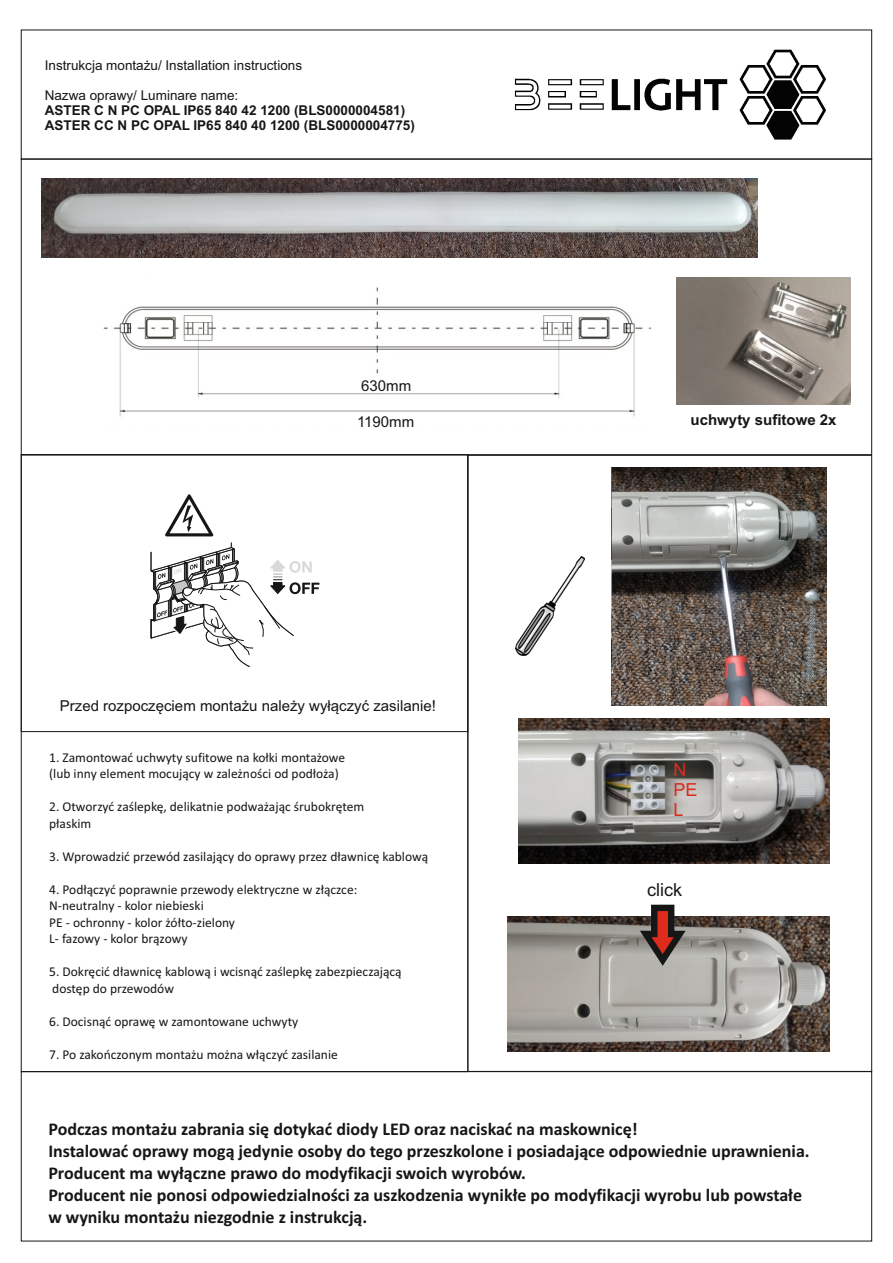
<style>
.page{position:relative;width:893px;height:1263px;background:#fff}
.page>*{position:absolute;margin:0;border:0;box-sizing:border-box;transform-origin:0 0}
.t1{font:700 18px/21.9px "Calibri";color:#151616}
.t2{font:18px "Arial";color:#151616}
.t3{font:18px/20.1px "Arial";color:#dd2b1c}
.t4{font:15px "Arial";color:#151616}
.t5{font:700 15px "Arial";color:#151616}
.t6{font:13.5px/16.5px "Calibri";color:#151616}
.t7{font:700 13.5px/15.1px "Arial";color:#151616}
.t8{font:13.5px "Arial";color:#151616}
</style>
<div class="page">
<img style="left:676px;top:278px;width:174px;height:126px">
<img style="left:103px;top:287px;width:548px;height:130px">
<img style="left:42px;top:179px;width:715px;height:79px">
<img style="left:612px;top:468px;width:214px;height:237px">
<img style="left:518px;top:718px;width:311px;height:146px">
<img style="left:507px;top:916px;width:323px;height:136px">
<svg style="left:634px;top:904px;width:57px;height:68px;background:#8b7470"></svg>
<img style="left:441px;top:29px;width:432px;height:162px">
<div style="left:21px;top:1071px;width:851px;height:170px;border:1px solid #151616"></div>
<svg style="left:165px;top:494px;width:49px;height:42px"></svg>
<svg style="left:150px;top:542px;width:169px;height:125px"></svg>
<div style="left:273px;top:582px;width:9px;height:5px;background:#151616"></div>
<div style="left:273px;top:582px;width:9px;height:6px;border:1px solid #151616"></div>
<div style="left:21px;top:454px;width:447px;height:278px;border:1px solid #151616"></div>
<img style="left:515px;top:556px;width:69px;height:100px">
<p class="t8" style="left:45px;top:60px;width:259px">Instrukcja montażu/ Installation instructions</p>
<p class="t8" style="left:45px;top:90px;width:195px">Nazwa oprawy/ Luminare name:</p>
<p class="t7" style="left:45px;top:104px;width:372px">ASTER C N PC OPAL IP65 840 42 1200 (BLS0000004581)<br>ASTER CC N PC OPAL IP65 840 40 1200 (BLS0000004775)</p>
<p class="t4" style="left:361px;top:380px;width:52px">630mm</p>
<p class="t4" style="left:357px;top:416px;width:59px">1190mm</p>
<p class="t4" style="left:60px;top:700px;width:377px">Przed rozpoczęciem montażu należy wyłączyć zasilanie!</p>
<p class="t6" style="left:49px;top:750px;width:297px">1. Zamontować uchwyty sufitowe na kołki montażowe (lub inny element mocujący w zależności od podłoża)</p>
<p class="t6" style="left:49px;top:800px;width:317px">2. Otworzyć zaślepkę, delikatnie podważając śrubokrętem płaskim</p>
<p class="t6" style="left:49px;top:849px;width:381px">3. Wprowadzić przewód zasilający do oprawy przez dławnicę kablową</p>
<p class="t6" style="left:49px;top:882px;width:310px">4. Podłączyć poprawnie przewody elektryczne w złączce:<br>N-neutralny - kolor niebieski<br>PE - ochronny - kolor żółto-zielony<br>L- fazowy - kolor brązowy</p>
<p class="t6" style="left:49px;top:964px;width:354px">5. Dokręcić dławnicę kablową i wcisnąć zaślepkę zabezpieczającą dostęp do przewodów</p>
<p class="t6" style="left:49px;top:1014px;width:251px">6. Docisnąć oprawę w zamontowane uchwyty</p>
<p class="t6" style="left:49px;top:1047px;width:290px">7. Po zakończonym montażu można włączyć zasilanie</p>
<p class="t5" style="left:691px;top:414px;width:147px">uchwyty sufitowe 2x</p>
<h1 class="t3" style="left:673px;top:761px;width:26px">N<br>PE<br>L</h1>
<h1 class="t2" style="left:647px;top:883px;width:36px">click</h1>
<p class="t1" style="left:48px;top:1119px;width:763px">Podczas montażu zabrania się dotykać diody LED oraz naciskać na maskownicę!<br>Instalować oprawy mogą jedynie osoby do tego przeszkolone i posiadające odpowiednie uprawnienia.<br>Producent ma wyłączne prawo do modyfikacji swoich wyrobów.<br>Producent nie ponosi odpowiedzialności za uszkodzenia wynikłe po modyfikacji wyrobu lub powstałe w wyniku montażu niezgodnie z instrukcją.</p>
</div>
